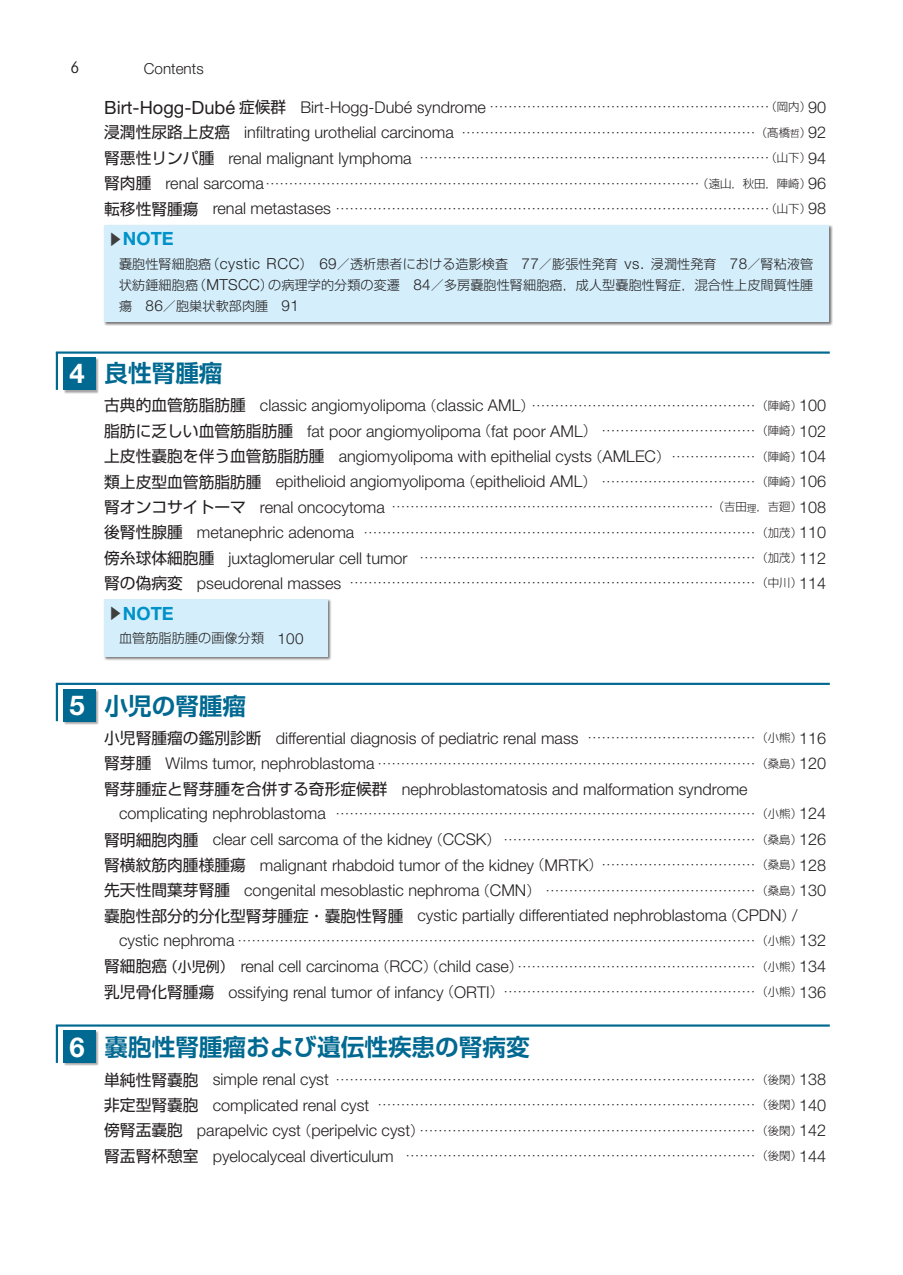
<style>
.page{position:relative;width:903px;height:1275px;background:#fff}
.page>*{position:absolute;margin:0;border:0;box-sizing:border-box;transform-origin:0 0}
.目次-章タイトル{font:700 23.62px "Shin Go Pro De";color:#006991}
.NOTE見出し2{font:700 18.2px "Helvetica Neue LT Std";color:#0092c8}
.目次-本文-項タイトルあり{font:300 16.28px "Helvetica Neue LT Std";color:#231f20}
.t1{font:condensed 15.75px "ITC Avant Garde Std";color:#231f20}
.t2{font:300 15.22px "Helvetica Neue LT Std";color:#231f20}
.目次-本文-項タイトルあり-2{font:300 14px "Shin Go Pro";color:#231f20}
.目次-NOTE{font:300 13.12px/21px "Shin Go Pro";letter-spacing:.005em;color:#231f20;text-align:justify}
.s1{font-weight:400;font-size:18.2px}
.s2{font-family:"Shin Go Pro";font-weight:400;font-size:15.75px}
.s3{font-family:"Shin Go Pro";font-size:14px}
.s4{font-family:"Shin Go Pro";font-size:11.38px}
.s5{font-family:"Shin Go Pro";font-size:9.62px}
.s6{font-weight:400;font-size:15.75px}
.s7{font-family:"Helvetica Neue LT Std";font-size:16.28px}
.s8{font-size:11.38px}
.s9{font-family:"Shin Go Pro De";font-size:15.05px;color:#3e3e3f}
.s10{font-family:"Helvetica Neue LT Std";font-size:15.22px}
.s11{font-family:"Helvetica Neue LT Std";font-size:27.47px;color:#fff}
.s12{font-size:9.62px}
.s13{font-family:"Shin Go Pro";font-weight:400;font-size:14px}
</style>
<div class="page">
<div style="left:63px;top:1031px;width:36px;height:35px;background:#231f20;opacity:.4"></div>
<div style="left:63px;top:1031px;width:32px;height:32px;background:#006991"></div>
<hr style="left:56px;top:1024px;width:774px;height:3px;background:#006991">
<hr style="left:56px;top:1025px;width:2px;height:38px;background:#006991">
<div style="left:63px;top:689px;width:36px;height:35px;background:#231f20;opacity:.4"></div>
<div style="left:63px;top:689px;width:32px;height:32px;background:#006991"></div>
<hr style="left:56px;top:683px;width:774px;height:2px;background:#006991">
<hr style="left:56px;top:684px;width:2px;height:37px;background:#006991">
<div style="left:63px;top:358px;width:36px;height:35px;background:#231f20;opacity:.4"></div>
<div style="left:63px;top:358px;width:32px;height:32px;background:#006991"></div>
<hr style="left:56px;top:351px;width:774px;height:3px;background:#006991">
<hr style="left:56px;top:353px;width:2px;height:37px;background:#006991">
<div style="left:104px;top:225px;width:729px;height:101px;background:#231f20;opacity:.6"></div>
<div style="left:104px;top:225px;width:724px;height:97px;background:#d4effb"></div>
<div style="left:104px;top:599px;width:228px;height:61px;background:#231f20;opacity:.6"></div>
<div style="left:104px;top:599px;width:223px;height:57px;background:#d4effb"></div>
<p class="t1" style="left:71px;top:58px;width:10px">6</p>
<p class="t2" style="left:144px;top:59px;width:61px">Contents</p>
<p class="目次-本文-項タイトルあり" style="left:104px;top:97px;width:723px"><span class="s1">Birt-Hogg-Dubé</span> <span class="s2">症候群</span> Birt-Hogg-Dubé syndrome <span class="s3">……………………………………………………</span><span class="s4">（岡内）</span>90</p>
<p class="目次-本文-項タイトルあり" style="left:104px;top:122px;width:723px"><span class="s2">浸潤性尿路上皮癌</span> infiltrating urothelial carcinoma <span class="s3">………………………………………………………</span><span class="s4">（髙橋</span><span class="s5">哲</span><span class="s4">）</span>92</p>
<p class="目次-本文-項タイトルあり-2" style="left:104px;top:146px;width:723px"><span class="s6">腎悪性リンパ腫</span> <span class="s7">renal malignant lymphoma</span> …………………………………………………………………<span class="s8">（山下）</span><span class="s7">94</span></p>
<p class="目次-本文-項タイトルあり-2" style="left:104px;top:172px;width:723px"><span class="s6">腎肉腫</span> <span class="s7">renal sarcoma</span>…………………………………………………………………………………<span class="s8">（遠山，秋田，陣崎）</span><span class="s7">96</span></p>
<p class="目次-本文-項タイトルあり-2" style="left:104px;top:197px;width:723px"><span class="s6">転移性腎腫瘍</span> <span class="s7">renal metastases</span> …………………………………………………………………………………<span class="s8">（山下）</span><span class="s7">98</span></p>
<p class="NOTE見出し2" style="left:108px;top:228px;width:67px"><span class="s9">▶</span>NOTE</p>
<p class="目次-NOTE" style="left:119px;top:252px;width:696px">嚢胞性腎細胞癌（<span class="s10">cystic RCC</span>）　<span class="s10">69</span>／透析患者における造影検査　<span class="s10">77</span>／膨張性発育 <span class="s10">vs.</span> 浸潤性発育　<span class="s10">78</span>／腎粘液管状紡錘細胞癌（<span class="s10">MTSCC</span>）の病理学的分類の変遷　<span class="s10">84</span>／多房嚢胞性腎細胞癌，成人型嚢胞性腎症，混合性上皮間質性腫瘍　<span class="s10">86</span>／胞巣状軟部肉腫　<span class="s10">91</span></p>
<p class="目次-章タイトル" style="left:69px;top:354px;width:155px"><span class="s11">4</span> 良性腎腫瘤</p>
<p class="目次-本文-項タイトルあり" style="left:104px;top:395px;width:723px"><span class="s2">古典的血管筋脂肪腫</span> classic angiomyolipoma<span class="s3">（</span>classic AML<span class="s3">）…………………………………………</span><span class="s4">（陣崎）</span>100</p>
<p class="目次-本文-項タイトルあり" style="left:104px;top:421px;width:723px"><span class="s2">脂肪に乏しい血管筋脂肪腫</span> fat poor angiomyolipoma<span class="s3">（</span>fat poor AML<span class="s3">） ……………………………</span><span class="s4">（陣崎）</span>102</p>
<p class="目次-本文-項タイトルあり" style="left:104px;top:446px;width:723px"><span class="s2">上皮性嚢胞を伴う血管筋脂肪腫</span> angiomyolipoma with epithelial cysts<span class="s3">（</span>AMLEC<span class="s3">）………………</span><span class="s4">（陣崎）</span>104</p>
<p class="目次-本文-項タイトルあり" style="left:104px;top:472px;width:723px"><span class="s2">類上皮型血管筋脂肪腫</span> epithelioid angiomyolipoma<span class="s3">（</span>epithelioid AML<span class="s3">） ……………………………</span><span class="s4">（陣崎）</span>106</p>
<p class="目次-本文-項タイトルあり-2" style="left:104px;top:495px;width:723px"><span class="s6">腎オンコサイトーマ</span> <span class="s7">renal oncocytoma</span> ……………………………………………………………<span class="s8">（吉田</span><span class="s12">理</span><span class="s8">，吉廻）</span><span class="s7">108</span></p>
<p class="目次-本文-項タイトルあり-2" style="left:104px;top:521px;width:723px"><span class="s6">後腎性腺腫</span> <span class="s7">metanephric adenoma</span> …………………………………………………………………………<span class="s8">（加茂）</span><span class="s7">110</span></p>
<p class="目次-本文-項タイトルあり" style="left:104px;top:548px;width:723px"><span class="s2">傍糸球体細胞腫</span> juxtaglomerular cell tumor <span class="s3">………………………………………………………………</span><span class="s4">（加茂）</span>112</p>
<p class="目次-本文-項タイトルあり-2" style="left:104px;top:572px;width:723px"><span class="s6">腎の偽病変</span> <span class="s7">pseudorenal masses</span> ……………………………………………………………………………<span class="s8">（中川）</span><span class="s7">114</span></p>
<p class="NOTE見出し2" style="left:108px;top:602px;width:67px"><span class="s9">▶</span>NOTE</p>
<p class="目次-NOTE" style="left:119px;top:626px;width:186px">血管筋脂肪腫の画像分類　<span class="s10">100</span></p>
<p class="目次-章タイトル" style="left:69px;top:686px;width:178px"><span class="s11">5</span> 小児の腎腫瘤</p>
<p class="目次-本文-項タイトルあり" style="left:104px;top:728px;width:723px"><span class="s2">小児腎腫瘤の鑑別診断</span> differential diagnosis of pediatric renal mass <span class="s3">………………………………</span><span class="s4">（小熊）</span>116</p>
<p class="目次-本文-項タイトルあり" style="left:104px;top:753px;width:723px"><span class="s2">腎芽腫</span> Wilms tumor, nephroblastoma <span class="s3">………………………………………………………………………</span><span class="s4">（桑島）</span>120</p>
<p class="目次-本文-項タイトルあり" style="left:104px;top:779px;width:645px"><span class="s2">腎芽腫症と腎芽腫を合併する奇形症候群</span> nephroblastomatosis and malformation syndrome</p>
<p class="目次-本文-項タイトルあり-2" style="left:119px;top:802px;width:709px"><span class="s7">complicating nephroblastoma</span> ………………………………………………………………………………<span class="s8">（小熊）</span><span class="s7">124</span></p>
<p class="目次-本文-項タイトルあり" style="left:104px;top:829px;width:723px"><span class="s2">腎明細胞肉腫</span> clear cell sarcoma of the kidney<span class="s3">（</span>CCSK<span class="s3">） ………………………………………………</span><span class="s4">（桑島）</span>126</p>
<p class="目次-本文-項タイトルあり" style="left:104px;top:855px;width:723px"><span class="s2">腎横紋筋肉腫様腫瘍</span> malignant rhabdoid tumor of the kidney<span class="s3">（</span>MRTK<span class="s3">）……………………………</span><span class="s4">（桑島）</span>128</p>
<p class="目次-本文-項タイトルあり" style="left:104px;top:880px;width:723px"><span class="s2">先天性間葉芽腎腫</span> congenital mesoblastic nephroma<span class="s3">（</span>CMN<span class="s3">） ………………………………………</span><span class="s4">（桑島）</span>130</p>
<p class="目次-本文-項タイトルあり" style="left:104px;top:906px;width:695px"><span class="s2">嚢胞性部分的分化型腎芽腫症・嚢胞性腎腫</span> cystic partially differentiated nephroblastoma<span class="s3">（</span>CPDN<span class="s3">）</span>/</p>
<p class="目次-本文-項タイトルあり-2" style="left:119px;top:929px;width:709px"><span class="s7">cystic nephroma</span> …………………………………………………………………………………………………<span class="s8">（小熊）</span><span class="s7">132</span></p>
<p class="目次-本文-項タイトルあり" style="left:104px;top:956px;width:723px"><span class="s2">腎細胞癌</span><span class="s13">（小児例）</span> renal cell carcinoma<span class="s3">（</span>RCC<span class="s3">）（</span>child case<span class="s3">）……………………………………………</span><span class="s4">（小熊）</span>134</p>
<p class="目次-本文-項タイトルあり" style="left:104px;top:982px;width:723px"><span class="s2">乳児骨化腎腫瘍</span> ossifying renal tumor of infancy<span class="s3">（</span>ORTI<span class="s3">）………………………………………………</span><span class="s4">（小熊）</span>136</p>
<p class="目次-章タイトル" style="left:69px;top:1028px;width:462px"><span class="s11">6</span> 嚢胞性腎腫瘤および遺伝性疾患の腎病変</p>
<p class="目次-本文-項タイトルあり-2" style="left:104px;top:1068px;width:723px"><span class="s6">単純性腎嚢胞</span> <span class="s7">simple renal cyst</span> ………………………………………………………………………………<span class="s8">（後閑）</span><span class="s7">138</span></p>
<p class="目次-本文-項タイトルあり-2" style="left:104px;top:1093px;width:723px"><span class="s6">非定型腎嚢胞</span> <span class="s7">complicated renal cyst</span> ………………………………………………………………………<span class="s8">（後閑）</span><span class="s7">140</span></p>
<p class="目次-本文-項タイトルあり" style="left:104px;top:1120px;width:723px"><span class="s2">傍腎盂嚢胞</span> parapelvic cyst<span class="s3">（</span>peripelvic cyst<span class="s3">）………………………………………………………………</span><span class="s4">（後閑）</span>142</p>
<p class="目次-本文-項タイトルあり" style="left:104px;top:1146px;width:723px"><span class="s2">腎盂腎杯憩室</span> pyelocalyceal diverticulum <span class="s3">…………………………………………………………………</span><span class="s4">（後閑）</span>144</p>
</div>
